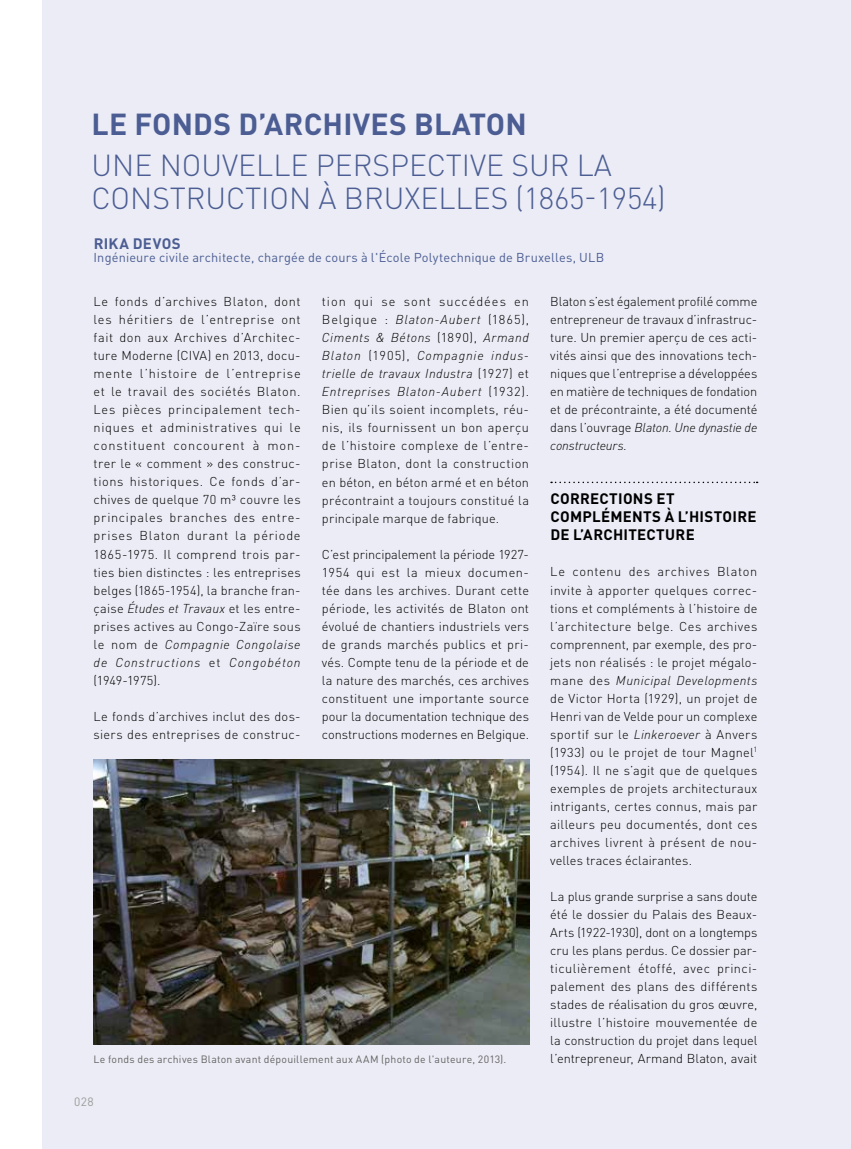
<style>
.page{position:relative;width:851px;height:1149px;background:#fff}
.page>*{position:absolute;margin:0;border:0;box-sizing:border-box;transform-origin:0 0}
.t1{font:300 30px/33px "DINOT";color:#4b5d93}
.t2{font:700 30px "DINOT";letter-spacing:.01em;color:#4b5d93}
.t3{font:700 15px/18px "DINOT";letter-spacing:.02em;color:#000}
.t4{font:700 15px "DINOT";letter-spacing:.02em;color:#4b5d93}
.t5{font:300 12.75px/18px "DINOT";letter-spacing:.015em;color:#000;text-align:justify}
.t6{font:12.75px "DINOT";letter-spacing:.015em;color:#4b5d93}
.t7{font:12px "DINOT";color:#9d9d9c}
.t8{font:10.5px "DINOT";letter-spacing:.02em;color:#646363}
.s1{font-style:italic}
</style>
<div class="page">
<div style="left:43px;top:0;width:807px;height:1148px;background:#ebecf5"></div>
<svg style="left:551px;top:481px;width:206px;height:2px"></svg>
<img style="left:94px;top:759px;width:435px;height:285px">
<h1 class="t2" style="left:92px;top:104px;width:436px">LE FONDS D’ARCHIVES BLATON</h1>
<h1 class="t1" style="left:92px;top:149px;width:575px">UNE NOUVELLE PERSPECTIVE SUR LA<br>CONSTRUCTION À BRUXELLES (1865-1954)</h1>
<p class="t4" style="left:94px;top:233px;width:88px">RIKA DEVOS</p>
<p class="t6" style="left:94px;top:249px;width:512px">Ingénieure civile architecte, chargée de cours à l'École Polytechnique de Bruxelles, ULB</p>
<p class="t5" style="left:94px;top:292px;width:208px">Le fonds d’archives Blaton, dont les héritiers de l’entreprise ont fait don aux Archives d’Architec&shy;ture Moderne (CIVA) en 2013, docu&shy;mente l’histoire de l’entreprise et le travail des sociétés Blaton.<br>Les pièces principalement tech&shy;niques et administratives qui le constituent concourent à mon&shy;trer le « comment » des construc&shy;tions historiques. Ce fonds d’ar&shy;chives de quelque 70 m³ couvre les principales branches des entre&shy;prises Blaton durant la période 1865-1975. Il comprend trois par&shy;ties bien distinctes : les entreprises belges (1865-1954), la branche fran&shy;çaise <span class="s1">Études et Travaux</span> et les entre&shy;prises actives au Congo-Zaïre sous le nom de <span class="s1">Compagnie Congolaise de Constructions</span> et <span class="s1">Congobéton </span>(1949-1975).</p>
<p class="t5" style="left:94px;top:706px;width:208px">Le fonds d’archives inclut des dos&shy;siers des entreprises de construc-</p>
<p class="t5" style="left:322px;top:292px;width:208px">tion qui se sont succédées en Belgique : <span class="s1">Blaton-Aubert</span> (1865), <span class="s1">Ciments &amp; Bétons</span> (1890), <span class="s1">Armand Blaton</span> (1905), <span class="s1">Compagnie indus&shy;trielle de travaux Industra</span> (1927) et <span class="s1">Entreprises Blaton-Aubert</span> (1932).<br>Bien qu’ils soient incomplets, réu&shy;nis, ils fournissent un bon aperçu de l’histoire complexe de l’entre&shy;prise Blaton, dont la construction en béton, en béton armé et en béton précontraint a toujours constitué la principale marque de fabrique.</p>
<p class="t5" style="left:322px;top:544px;width:208px">C’est principalement la période 1927- 1954 qui est la mieux documen&shy;tée dans les archives. Durant cette période, les activités de Blaton ont évolué de chantiers industriels vers de grands marchés publics et pri&shy;vés. Compte tenu de la période et de la nature des marchés, ces archives constituent une importante source pour la documentation technique des constructions modernes en Belgique.</p>
<p class="t5" style="left:550px;top:292px;width:208px">Blaton s’est également profilé comme entrepreneur de travaux d’infrastruc&shy;ture. Un premier aperçu de ces acti&shy;vités ainsi que des innovations tech&shy;niques que l’entreprise a développées en matière de techniques de fondation et de précontrainte, a été documenté dans l’ouvrage <span class="s1">Blaton. Une dynastie de constructeurs.</span></p>
<p class="t3" style="left:550px;top:489px;width:208px">CORRECTIONS ET<br>COMPLÉMENTS À L’HISTOIRE<br>DE L’ARCHITECTURE</p>
<p class="t5" style="left:550px;top:562px;width:208px">Le contenu des archives Blaton invite à apporter quelques correc&shy;tions et compléments à l’histoire de l’architecture belge. Ces archives comprennent, par exemple, des pro&shy;jets non réalisés : le projet mégalo&shy;mane des <span class="s1">Municipal Developments </span>de Victor Horta (1929), un projet de Henri van de Velde pour un complexe sportif sur le <span class="s1">Linkeroever</span> à Anvers (1933) ou le projet de tour Magnel<sup>1 </sup>(1954). Il ne s’agit que de quelques exemples de projets architecturaux intrigants, certes connus, mais par ailleurs peu documentés, dont ces archives livrent à présent de nou&shy;velles traces éclairantes.</p>
<p class="t5" style="left:550px;top:886px;width:208px">La plus grande surprise a sans doute été le dossier du Palais des Beaux-Arts (1922-1930), dont on a longtemps cru les plans perdus. Ce dossier par&shy;ticulièrement étoffé, avec princi&shy;palement des plans des différents stades de réalisation du gros œuvre, illustre l’histoire mouvementée de la construction du projet dans lequel</p>
<p class="t8" style="left:94px;top:1052px;width:414px">Le fonds des archives Blaton avant dépouillement aux AAM (photo de l'auteure, 2013).</p>
<p class="t5" style="left:550px;top:1048px;width:208px">l’entrepreneur, Armand Blaton, avait</p>
<p class="t7" style="left:74px;top:1094px;width:21px">028</p>
</div>
